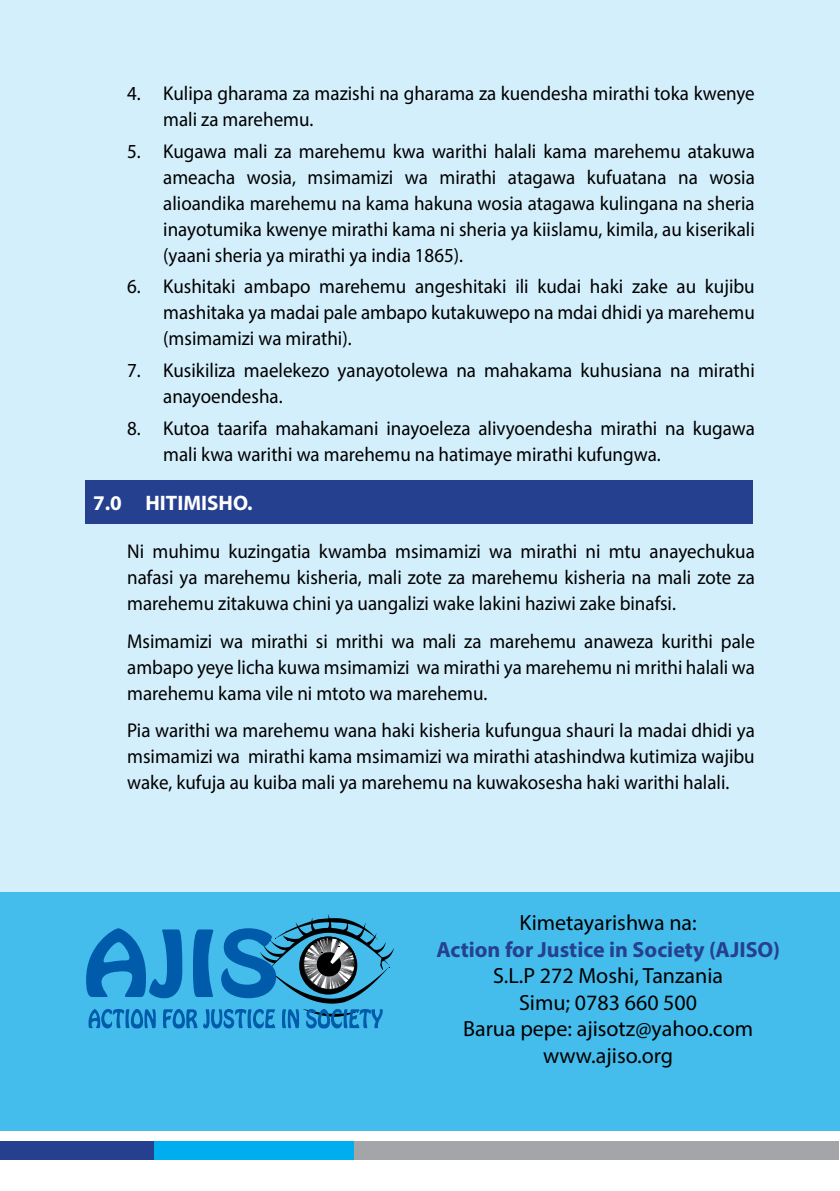
<style>
.page{position:relative;width:840px;height:1191px;background:#fff}
.page>*{position:absolute;margin:0;border:0;box-sizing:border-box;transform-origin:0 0}
.t1{font:22px/26.4px "Myriad Pro";color:#000;text-align:center}
.t2{font:700 22px "Myriad Pro";color:#25408f}
.t3{font:700 21px "Myriad Pro";color:#fff}
.t4{font:20px/26px "Myriad Pro";color:#000;text-align:justify;scale:.95 1}
</style>
<div class="page">
<div style="left:0;top:1141px;width:183px;height:18px;background:#25408f"></div>
<div style="left:154px;top:1141px;width:200px;height:18px;background:#00aeef"></div>
<div style="left:354px;top:1141px;width:484px;height:18px;background:#a3a5a8"></div>
<div style="left:0;top:0;width:839px;height:893px;background:#d4effc"></div>
<div style="left:85px;top:480px;width:667px;height:43px;background:#25408f"></div>
<div style="left:0;top:892px;width:839px;height:238px;background:#44bded"></div>
<svg style="left:86px;top:914px;width:308px;height:115px"></svg>
<p class="t4" style="left:163px;top:80px;width:624px;text-indent:-36px">4. Kulipa gharama za mazishi na gharama za kuendesha mirathi toka kwenye mali za marehemu.</p>
<p class="t4" style="left:163px;top:138px;width:624px;text-indent:-36px">5. Kugawa mali za marehemu kwa warithi halali kama marehemu atakuwa ameacha wosia, msimamizi wa mirathi atagawa kufuatana na wosia alioandika marehemu na kama hakuna wosia atagawa kulingana na sheria inayotumika kwenye mirathi kama ni sheria ya kiislamu, kimila, au kiserikali (yaani sheria ya mirathi ya india 1865).</p>
<p class="t4" style="left:163px;top:273px;width:624px;text-indent:-36px">6. Kushitaki ambapo marehemu angeshitaki ili kudai haki zake au kujibu mashitaka ya madai pale ambapo kutakuwepo na mdai dhidi ya marehemu (msimamizi wa mirathi).</p>
<p class="t4" style="left:163px;top:357px;width:624px;text-indent:-36px">7. Kusikiliza maelekezo yanayotolewa na mahakama kuhusiana na mirathi anayoendesha.</p>
<p class="t4" style="left:163px;top:415px;width:624px;text-indent:-36px">8. Kutoa taarifa mahakamani inayoeleza alivyoendesha mirathi na kugawa mali kwa warithi wa marehemu na hatimaye mirathi kufungwa.</p>
<p class="t3" style="left:93px;top:489px;width:161px">7.0 HITIMISHO.</p>
<p class="t4" style="left:127px;top:538px;width:662px">Ni muhimu kuzingatia kwamba msimamizi wa mirathi ni mtu anayechukua nafasi ya marehemu kisheria, mali zote za marehemu kisheria na mali zote za marehemu zitakuwa chini ya uangalizi wake lakini haziwi zake binafsi.</p>
<p class="t4" style="left:127px;top:628px;width:662px">Msimamizi wa mirathi si mrithi wa mali za marehemu anaweza kurithi pale ambapo yeye licha kuwa msimamizi wa mirathi ya marehemu ni mrithi halali wa marehemu kama vile ni mtoto wa marehemu.</p>
<p class="t4" style="left:127px;top:717px;width:662px">Pia warithi wa marehemu wana haki kisheria kufungua shauri la madai dhidi ya msimamizi wa mirathi kama msimamizi wa mirathi atashindwa kutimiza wajibu wake, kufuja au kuiba mali ya marehemu na kuwakosesha haki warithi halali.</p>
<p class="t1" style="left:519px;top:909px;width:179px">Kimetayarishwa na:</p>
<p class="t2" style="left:436px;top:935px;width:345px">Action for Justice in Society (AJISO)</p>
<p class="t1" style="left:463px;top:962px;width:291px">S.L.P 272 Moshi, Tanzania<br>Simu; 0783 660 500<br>Barua pepe: ajisotz@yahoo.com www.ajiso.org</p>
</div>
